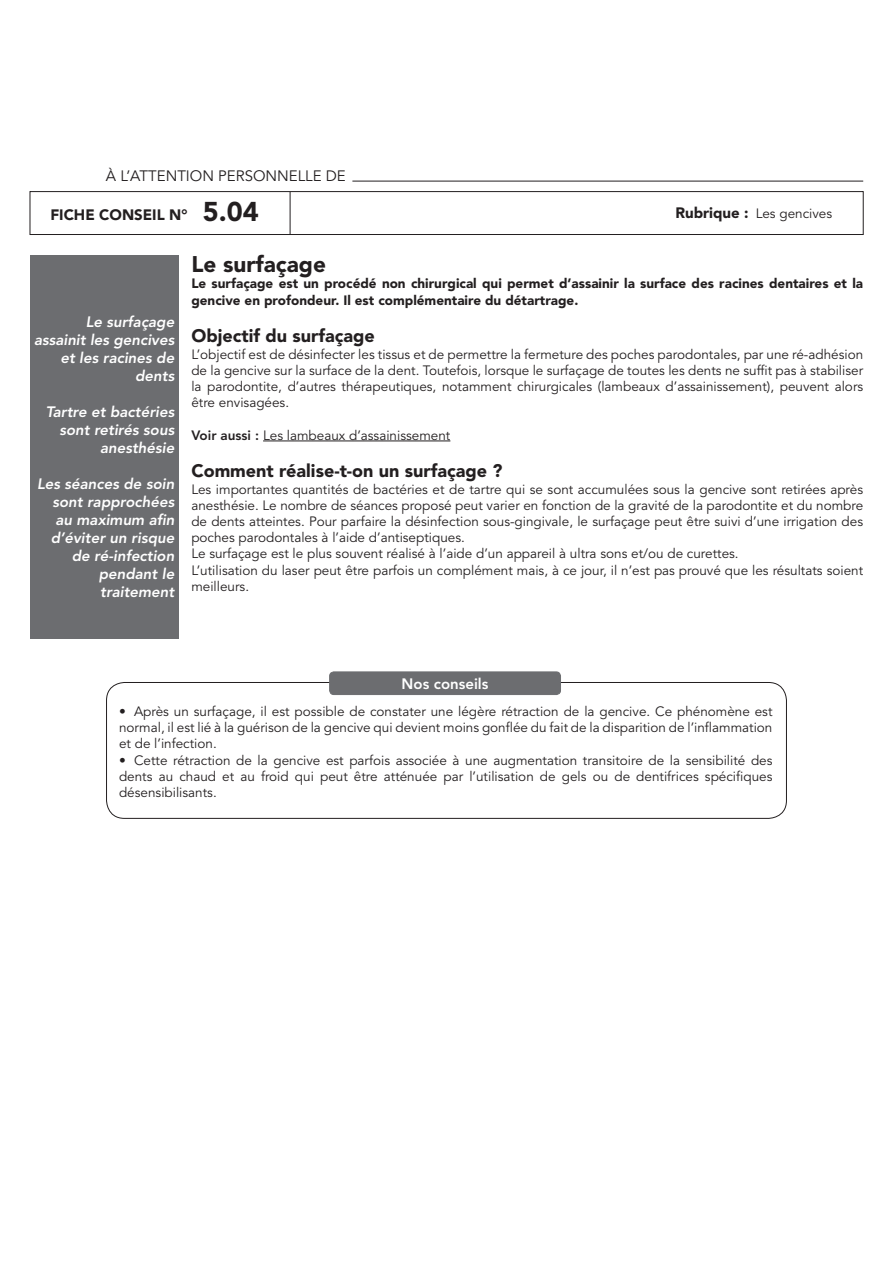
<style>
.page{position:relative;width:893px;height:1263px;background:#fff}
.page>*{position:absolute;margin:0;border:0;box-sizing:border-box;transform-origin:0 0}
.n__de_fiche{font:900 27px "Avenir LT Std";color:#231f20}
.texte_courant{font:900 22.5px "Avenir LT Std";color:#231f20}
.texte_courant-2{font:900 18px "Avenir LT Std";color:#231f20}
.phrases_gauche{font:italic 800 15px/18px "Avenir LT Std";color:#fff;text-align:right}
.adresse{font:15px "Avenir LT Std";color:#231f20}
.fiche_conseil{font:900 15px "Avenir LT Std";color:#231f20}
.nos_conseils{font:800 15px "Avenir LT Std";color:#fff}
.texte_courant-3{font:13.5px/16.2px "Avenir LT Std";color:#231f20;text-align:justify}
.conseils{font:13.5px/16.2px "Avenir LT Std";color:#231f20;text-align:justify}
.texte_courant-4{font:900 13.5px/16.2px "Avenir LT Std";color:#231f20}
.s1{font-weight:800}
</style>
<div class="page">
<div style="left:30px;top:255px;width:149px;height:384px;background:#6c6d70"></div>
<div style="left:30px;top:191px;width:833px;height:44px;border:1px solid #231f20"></div>
<hr style="left:290px;top:192px;width:1px;height:43px;background:#231f20">
<hr style="left:352px;top:181px;width:511px;height:1px;background:#231f20">
<hr style="left:263px;top:441px;width:187px;height:1px;background:#231f20">
<div style="left:106px;top:682px;width:681px;height:137px;border:1px solid #231f20;border-radius:18px"></div>
<div style="left:330px;top:672px;width:230px;height:22px;background:#6c6d70;border-radius:4px"></div>
<div style="left:329px;top:671px;width:232px;height:24px;border:1px solid #6c6d70;border-radius:4px"></div>
<p class="adresse" style="left:106px;top:168px;width:241px">À L’ATTENTION PERSONNELLE DE</p>
<p class="fiche_conseil" style="left:50px;top:206px;width:139px">FICHE CONSEIL N°</p>
<p class="n__de_fiche" style="left:203px;top:195px;width:57px">5.04</p>
<p class="fiche_conseil" style="left:675px;top:204px;width:75px">Rubrique :</p>
<p class="texte_courant-3" style="left:756px;top:205px;width:78px">Les gencives</p>
<p class="phrases_gauche" style="left:34px;top:313px;width:142px">Le surfaçage assainit les gencives et les racines de dents</p>
<p class="phrases_gauche" style="left:46px;top:403px;width:130px">Tartre et bactéries sont retirés sous anesthésie</p>
<p class="phrases_gauche" style="left:37px;top:475px;width:139px">Les séances de soin sont rapprochées au maximum afin d’éviter un risque de ré-infection pendant le traitement</p>
<p class="texte_courant" style="left:191px;top:251px;width:136px">Le surfaçage</p>
<p class="texte_courant-4" style="left:191px;top:275px;width:673px">Le surfaçage est un procédé non chirurgical qui permet d’assainir la surface des racines dentaires et la gencive en profondeur. Il est complémentaire du détartrage.</p>
<p class="texte_courant-2" style="left:191px;top:325px;width:185px">Objectif du surfaçage</p>
<p class="texte_courant-3" style="left:191px;top:346px;width:673px">L’objectif est de désinfecter les tissus et de permettre la fermeture des poches parodontales, par une ré-adhésion de la gencive sur la surface de la dent. Toutefois, lorsque le surfaçage de toutes les dents ne suffit pas à stabiliser la parodontite, d’autres thérapeutiques, notamment chirurgicales (lambeaux d’assainissement), peuvent alors être envisagées.</p>
<p class="texte_courant-3" style="left:191px;top:427px;width:261px"><span class="s1">Voir aussi :</span> Les lambeaux d’assainissement</p>
<p class="texte_courant-2" style="left:191px;top:460px;width:313px">Comment réalise-t-on un surfaçage ?</p>
<p class="texte_courant-3" style="left:191px;top:481px;width:673px">Les importantes quantités de bactéries et de tartre qui se sont accumulées sous la gencive sont retirées après anesthésie. Le nombre de séances proposé peut varier en fonction de la gravité de la parodontite et du nombre de dents atteintes. Pour parfaire la désinfection sous-gingivale, le surfaçage peut être suivi d’une irrigation des poches parodontales à l’aide d’antiseptiques.</p>
<p class="texte_courant-3" style="left:191px;top:546px;width:549px">Le surfaçage est le plus souvent réalisé à l’aide d’un appareil à ultra sons et/ou de curettes.</p>
<p class="texte_courant-3" style="left:191px;top:562px;width:673px">L’utilisation du laser peut être parfois un complément mais, à ce jour, il n’est pas prouvé que les résultats soient meilleurs.</p>
<p class="nos_conseils" style="left:402px;top:675px;width:88px">Nos conseils</p>
<p class="conseils" style="left:119px;top:704px;width:655px">• Après un surfaçage, il est possible de constater une légère rétraction de la gencive. Ce phénomène est normal, il est lié à la guérison de la gencive qui devient moins gonflée du fait de la disparition de l’inflammation et de l’infection.</p>
<p class="conseils" style="left:119px;top:752px;width:655px">• Cette rétraction de la gencive est parfois associée à une augmentation transitoire de la sensibilité des dents au chaud et au froid qui peut être atténuée par l’utilisation de gels ou de dentifrices spécifiques désensibilisants.</p>
</div>
